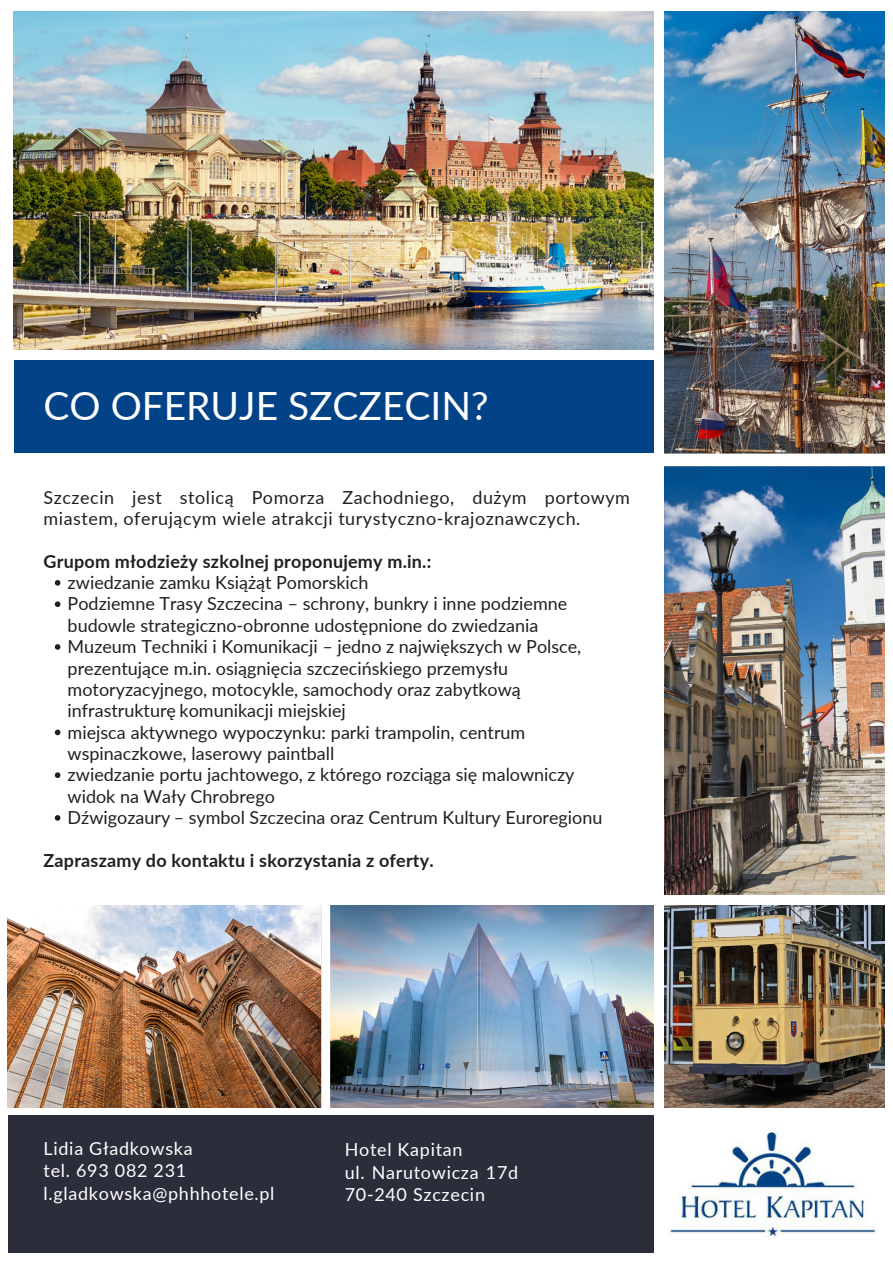
<style>
.page{position:relative;width:893px;height:1264px;background:#fff}
.page>*{position:absolute;margin:0;border:0;box-sizing:border-box;transform-origin:0 0}
.t1{font:39px "Lato";color:#fff}
.t2{font:18px/21.3px "Lato";color:#202020}
.t3{font:18px/21.3px "Lato";letter-spacing:.03em;color:#202020}
.t4{font:18px/22.5px "Lato";letter-spacing:.04em;color:#fff}
.t5{font:700 18px "Lato";letter-spacing:.01em;color:#202020}
</style>
<div class="page">
<img style="left:14px;top:12px;width:640px;height:337px">
<img style="left:664px;top:905px;width:220px;height:202px">
<img style="left:8px;top:905px;width:645px;height:202px">
<img style="left:668px;top:1127px;width:208px;height:110px">
<div style="left:14px;top:360px;width:640px;height:92px;background:#024387"></div>
<img style="left:664px;top:12px;width:220px;height:882px">
<svg style="left:55px;top:580px;width:5px;height:5px"></svg>
<svg style="left:55px;top:601px;width:5px;height:6px"></svg>
<svg style="left:55px;top:644px;width:5px;height:5px"></svg>
<svg style="left:55px;top:729px;width:5px;height:6px"></svg>
<svg style="left:55px;top:772px;width:5px;height:6px"></svg>
<svg style="left:55px;top:815px;width:5px;height:5px"></svg>
<div style="left:8px;top:1115px;width:645px;height:137px;background:#2b2d3a"></div>
<p class="t1" style="left:44px;top:382px;width:446px">CO OFERUJE SZCZECIN?</p>
<p class="t3" style="left:44px;top:486px;width:588px">Szczecin jest stolicą Pomorza Zachodniego, dużym portowym miastem, oferującym wiele atrakcji turystyczno-krajoznawczych.</p>
<p class="t5" style="left:44px;top:550px;width:389px">Grupom młodzieży szkolnej proponujemy m.in.:</p>
<p class="t2" style="left:68px;top:571px;width:536px">zwiedzanie zamku Książąt Pomorskich<br>Podziemne Trasy Szczecina – schrony, bunkry i inne podziemne budowle strategiczno-obronne udostępnione do zwiedzania Muzeum Techniki i Komunikacji – jedno z największych w Polsce, prezentujące m.in. osiągnięcia szczecińskiego przemysłu motoryzacyjnego, motocykle, samochody oraz zabytkową infrastrukturę komunikacji miejskiej<br>miejsca aktywnego wypoczynku: parki trampolin, centrum wspinaczkowe, laserowy paintball<br>zwiedzanie portu jachtowego, z którego rozciąga się malowniczy widok na Wały Chrobrego<br>Dźwigozaury – symbol Szczecina oraz Centrum Kultury Euroregionu</p>
<p class="t5" style="left:44px;top:849px;width:391px">Zapraszamy do kontaktu i skorzystania z oferty.</p>
<p class="t4" style="left:44px;top:1136px;width:150px">Lidia Gładkowska</p>
<p class="t4" style="left:44px;top:1158px;width:232px">tel. 693 082 231 l.gladkowska@phhhotele.pl</p>
<p class="t4" style="left:345px;top:1137px;width:119px">Hotel Kapitan</p>
<p class="t4" style="left:345px;top:1160px;width:175px">ul. Narutowicza 17d<br>70-240 Szczecin</p>
</div>
